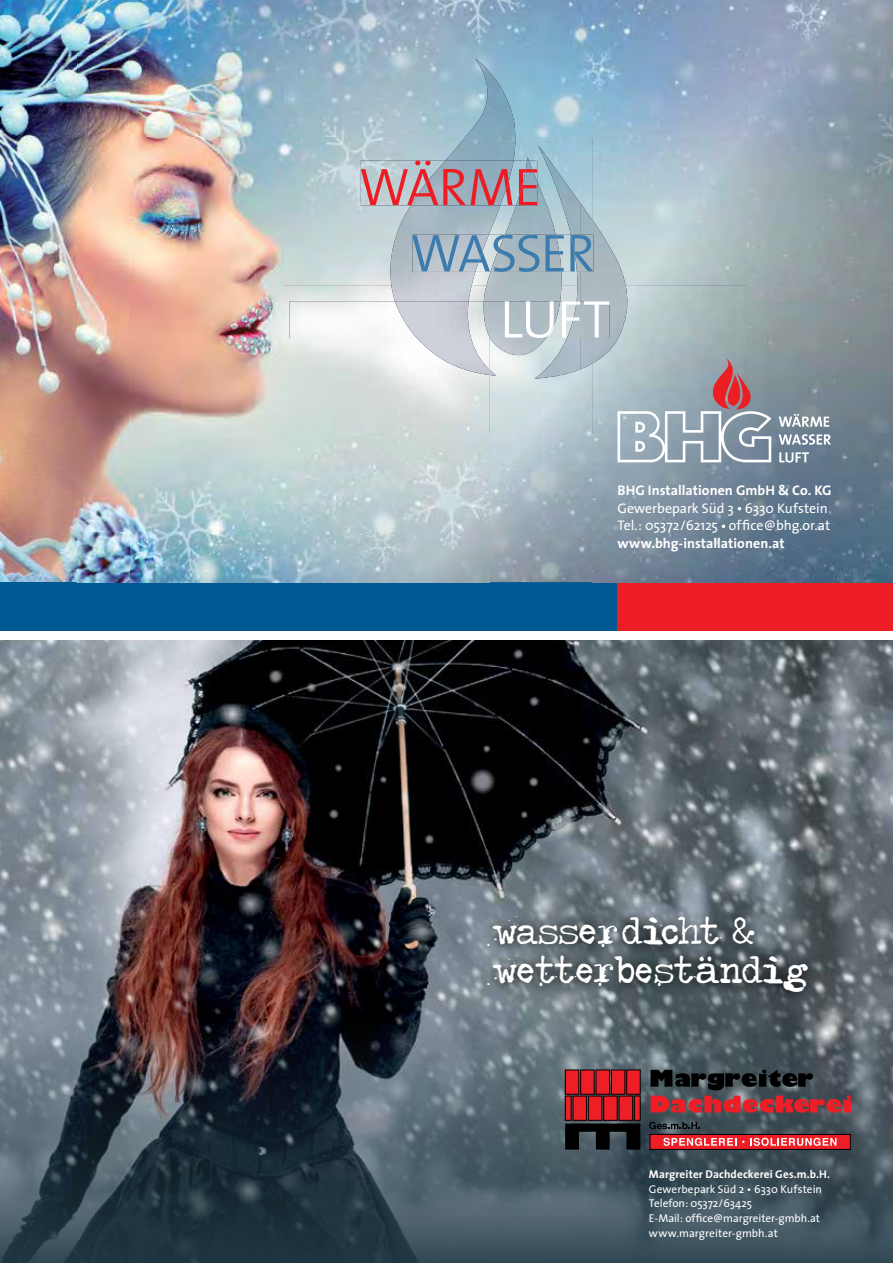
<style>
.page{position:relative;width:893px;height:1263px;background:#fff}
.page>*{position:absolute;margin:0;border:0;box-sizing:border-box;transform-origin:0 0}
.t1{font:45px/38.5px "Type Ra";letter-spacing:-.01em;color:#fff}
.t2{font:13.95px/17.7px "The Sans";letter-spacing:-.005em;color:#fff}
.t3{font:700 13.95px "The Sans";letter-spacing:.005em;color:#fff}
.t4{font:11.25px/14.9px "The Sans";color:#fff}
.t5{font:700 11.25px "The Sans";letter-spacing:.01em;color:#fff}
</style>
<div class="page">
<img style="left:0;top:0;width:78px;height:582px">
<div style="left:0;top:582px;width:617px;height:49px;background:#005993"></div>
<div style="left:617px;top:582px;width:276px;height:49px;background:#ed1d24"></div>
<img style="left:129px;top:0;width:764px;height:285px">
<img style="left:78px;top:0;width:51px;height:582px">
<img style="left:541px;top:285px;width:352px;height:297px">
<img style="left:129px;top:285px;width:360px;height:297px">
<img style="left:489px;top:376px;width:52px;height:206px">
<img style="left:438px;top:59px;width:95px;height:242px">
<img style="left:533px;top:146px;width:48px;height:232px">
<img style="left:580px;top:203px;width:48px;height:166px">
<img style="left:390px;top:205px;width:48px;height:152px">
<img style="left:438px;top:338px;width:95px;height:38px">
<img style="left:361px;top:160px;width:50px;height:45px">
<img style="left:411px;top:160px;width:126px;height:45px">
<img style="left:305px;top:271px;width:85px;height:1px">
<img style="left:412px;top:235px;width:181px;height:37px">
<img style="left:289px;top:301px;width:106px;height:37px">
<img style="left:395px;top:301px;width:215px;height:37px">
<svg style="left:722px;top:524px;width:3px;height:4px"></svg>
<svg style="left:617px;top:358px;width:214px;height:105px;background:#9aa1ab"></svg>
<svg style="left:888px;top:0;width:5px;height:3px"></svg>
<img style="left:0;top:641px;width:893px;height:622px">
<svg style="left:477px;top:906px;width:342px;height:97px;background:#586369"></svg>
<svg style="left:598px;top:925px;width:19px;height:19px"></svg>
<svg style="left:594px;top:964px;width:19px;height:18px"></svg>
<div style="left:565px;top:1070px;width:14px;height:24px;background:#ed1e25"></div>
<div style="left:565px;top:1070px;width:14px;height:24px;border:1px solid #000"></div>
<div style="left:581px;top:1070px;width:13px;height:24px;background:#ed1e25"></div>
<div style="left:580px;top:1070px;width:14px;height:24px;border:1px solid #000"></div>
<div style="left:596px;top:1070px;width:13px;height:24px;background:#ed1e25"></div>
<div style="left:596px;top:1070px;width:14px;height:24px;border:1px solid #000"></div>
<div style="left:611px;top:1070px;width:14px;height:24px;background:#ed1e25"></div>
<div style="left:611px;top:1070px;width:14px;height:24px;border:1px solid #000"></div>
<div style="left:627px;top:1070px;width:13px;height:24px;background:#ed1e25"></div>
<div style="left:626px;top:1070px;width:14px;height:24px;border:1px solid #000"></div>
<div style="left:565px;top:1096px;width:6px;height:24px;background:#ed1e25"></div>
<div style="left:565px;top:1096px;width:6px;height:24px;border:1px solid #000"></div>
<div style="left:588px;top:1096px;width:14px;height:24px;background:#ed1e25"></div>
<div style="left:588px;top:1096px;width:14px;height:24px;border:1px solid #000"></div>
<div style="left:573px;top:1096px;width:13px;height:24px;background:#ed1e25"></div>
<div style="left:573px;top:1096px;width:14px;height:24px;border:1px solid #000"></div>
<div style="left:604px;top:1096px;width:13px;height:24px;background:#ed1e25"></div>
<div style="left:603px;top:1096px;width:14px;height:24px;border:1px solid #000"></div>
<div style="left:619px;top:1096px;width:14px;height:24px;background:#ed1e25"></div>
<div style="left:619px;top:1096px;width:14px;height:24px;border:1px solid #000"></div>
<div style="left:634px;top:1096px;width:6px;height:24px;background:#ed1e25"></div>
<div style="left:634px;top:1096px;width:6px;height:24px;border:1px solid #000"></div>
<svg style="left:565px;top:1123px;width:75px;height:26px;background:#191e21"></svg>
<svg style="left:650px;top:1069px;width:201px;height:44px;background:#63393f"></svg>
<svg style="left:649px;top:1122px;width:51px;height:7px"></svg>
<div style="left:650px;top:1134px;width:200px;height:15px;background:#ed1e25"></div>
<svg style="left:663px;top:1138px;width:73px;height:8px"></svg>
<svg style="left:750px;top:1138px;width:86px;height:8px"></svg>
<div style="left:650px;top:1134px;width:201px;height:16px;border:1px solid #000"></div>
<svg style="left:883px;top:640px;width:10px;height:2px"></svg>
<p class="t3" style="left:617px;top:478px;width:216px">BHG Installationen GmbH &amp; Co. KG</p>
<p class="t2" style="left:617px;top:499px;width:214px">Gewerbepark Süd 3 6330 Kufstein<br>Tel.: 05372/62125 office@bhg.or.at</p>
<p class="t3" style="left:617px;top:531px;width:169px">www.bhg-installationen.at</p>
<h1 class="t1" style="left:493px;top:910px;width:316px">wasse dicht &amp; wette beständig</h1>
<p class="t5" style="left:649px;top:1164px;width:183px">Margreiter Dachdeckerei Ges.m.b.H.</p>
<p class="t4" style="left:649px;top:1181px;width:175px">Gewerbepark Süd 2 • 6330 Kufstein<br>Telefon: 05372/63425<br>E-Mail: office@margreiter-gmbh.at www.margreiter-gmbh.at</p>
</div>
